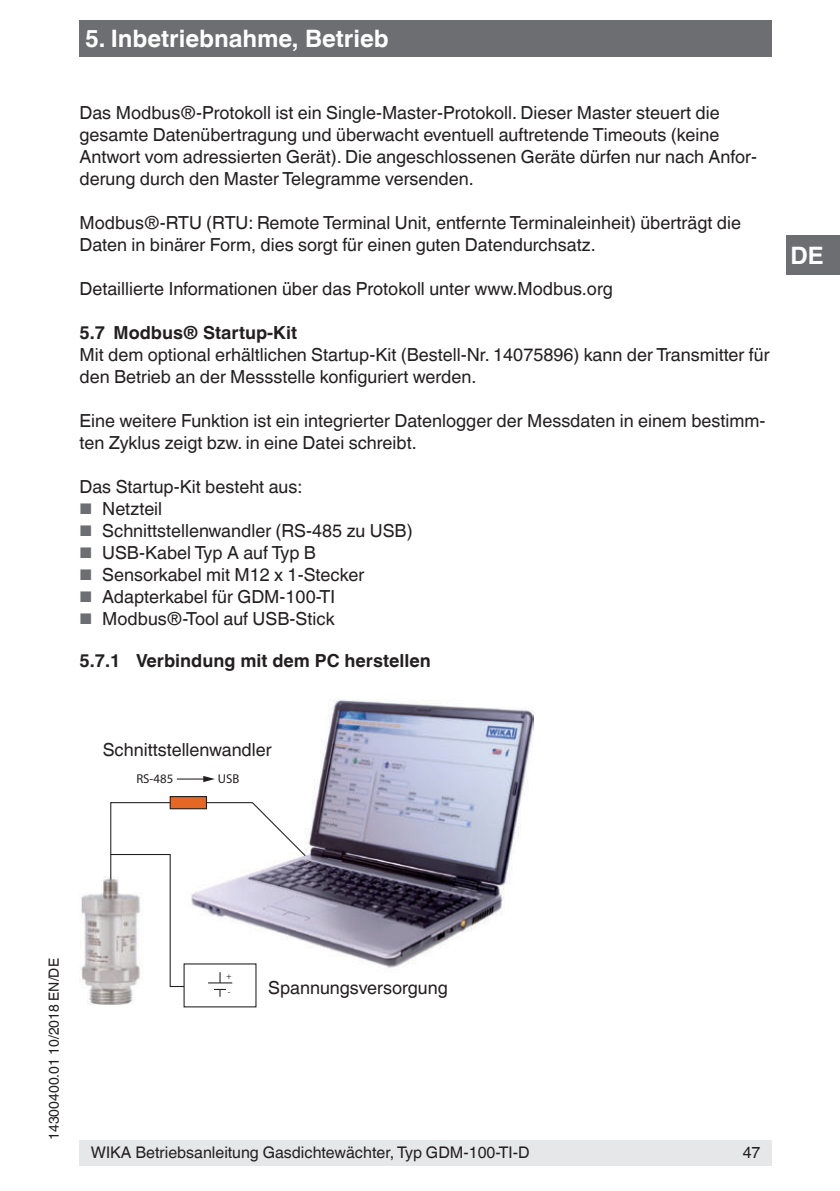
<style>
.page{position:relative;width:840px;height:1191px;background:#fff}
.page>*{position:absolute;margin:0;border:0;box-sizing:border-box;transform-origin:0 0}
.t1{font:700 24px "Helvetica World";color:#fff}
.t2{font:18px/22px "Helvetica World";color:#231f20}
.t3{font:700 18px "Helvetica World";color:#231f20}
.t4{font:16px "Helvetica World";color:#231f20}
.t5{font:14px "Helvetica World";color:#231f20}
.t6{font:12.8px "Myriad Pro";color:#231f20}
.t7{font:8.6px/16.8px "Myriad Pro";color:#231f20}
.s1{font-size:15.4px;color:#6d6e71}
</style>
<div class="page">
<div style="left:79px;top:1140px;width:692px;height:25px;background:#e6e7e9"></div>
<div style="left:785px;top:236px;width:54px;height:39px;background:#6d6e71"></div>
<div style="left:79px;top:20px;width:692px;height:37px;background:#6d6e71"></div>
<img style="left:80px;top:700px;width:453px;height:304px">
<div style="left:170px;top:796px;width:36px;height:12px;background:#e56724"></div>
<div style="left:169px;top:796px;width:38px;height:13px;border:1px solid #231f20"></div>
<svg style="left:177px;top:776px;width:38px;height:6px"></svg>
<svg style="left:110px;top:801px;width:196px;height:195px"></svg>
<h1 class="t1" style="left:85px;top:29px;width:305px">5. Inbetriebnahme, Betrieb</h1>
<p class="t2" style="left:79px;top:104px;width:678px">Das Modbus®-Protokoll ist ein Single-Master-Protokoll. Dieser Master steuert die gesamte Datenübertragung und überwacht eventuell auftretende Timeouts (keine Antwort vom adressierten Gerät). Die angeschlossenen Geräte dürfen nur nach Anfor&shy;derung durch den Master Telegramme versenden.</p>
<p class="t2" style="left:79px;top:212px;width:662px">Modbus®-RTU (RTU: Remote Terminal Unit, entfernte Terminaleinheit) überträgt die<br>Daten in binärer Form, dies sorgt für einen guten Datendurchsatz.</p>
<p class="t2" style="left:79px;top:280px;width:534px">Detaillierte Informationen über das Protokoll unter www.Modbus.org</p>
<p class="t3" style="left:79px;top:326px;width:219px">5.7 Modbus® Startup-Kit</p>
<p class="t2" style="left:79px;top:344px;width:691px">Mit dem optional erhältlichen Startup-Kit (Bestell-Nr. 14075896) kann der Transmitter für den Betrieb an der Messstelle konfiguriert werden.</p>
<p class="t2" style="left:79px;top:412px;width:687px">Eine weitere Funktion ist ein integrierter Datenlogger der Messdaten in einem bestimm&shy;ten Zyklus zeigt bzw. in eine Datei schreibt.</p>
<p class="t2" style="left:79px;top:478px;width:224px">Das Startup-Kit besteht aus:</p>
<p class="t2" style="left:79px;top:500px;width:84px"><span class="s1">■</span> Netzteil</p>
<p class="t2" style="left:79px;top:520px;width:334px"><span class="s1">■</span> Schnittstellenwandler (RS-485 zu USB)</p>
<p class="t2" style="left:79px;top:544px;width:238px"><span class="s1">■</span> USB-Kabel Typ A auf Typ B</p>
<p class="t2" style="left:79px;top:566px;width:286px"><span class="s1">■</span> Sensorkabel mit M12 x 1-Stecker</p>
<p class="t2" style="left:79px;top:588px;width:257px"><span class="s1">■</span> Adapterkabel für GDM-100-TI</p>
<p class="t2" style="left:79px;top:610px;width:257px"><span class="s1">■</span> Modbus®-Tool auf USB-Stick</p>
<p class="t3" style="left:79px;top:653px;width:352px">5.7.1 Verbindung mit dem PC herstellen</p>
<h1 class="t1" style="left:789px;top:242px;width:35px">DE</h1>
<p class="t2" style="left:103px;top:740px;width:170px">Schnittstellenwandler</p>
<p class="t6" style="left:136px;top:771px;width:38px">RS-485</p>
<p class="t6" style="left:218px;top:770px;width:23px">USB</p>
<p class="t5" style="left:49px;top:1140px;width:183px;rotate:-90deg">14300400.01 10/2018 EN/DE</p>
<p class="t7" style="left:226px;top:967px;width:7px">+ -</p>
<p class="t2" style="left:268px;top:978px;width:181px">Spannungsversorgung</p>
<p class="t4" style="left:91px;top:1146px;width:440px">WIKA Betriebsanleitung Gasdichtewächter, Typ GDM-100-TI-D</p>
<p class="t4" style="left:742px;top:1146px;width:19px">47</p>
</div>
